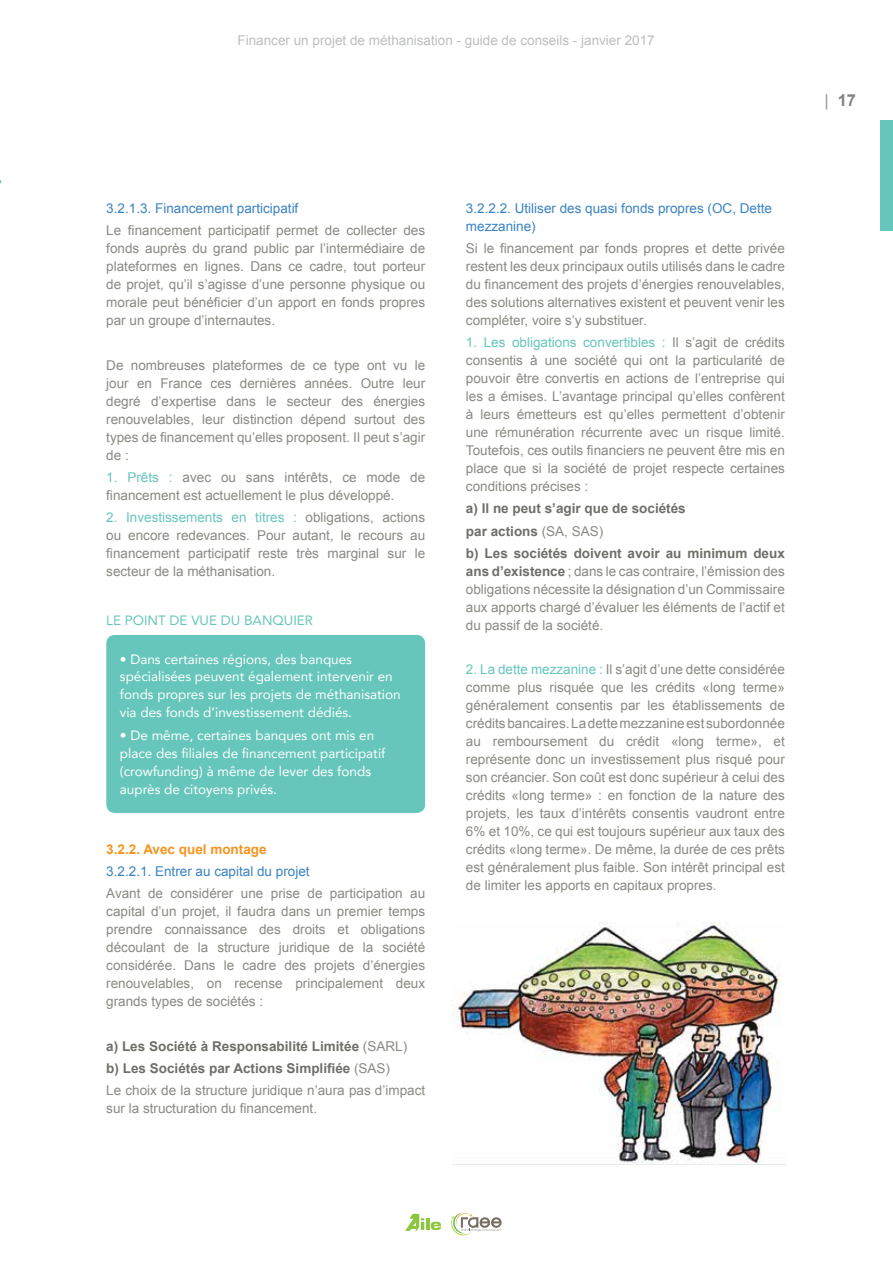
<style>
.page{position:relative;width:893px;height:1263px;background:#fff}
.page>*{position:absolute;margin:0;border:0;box-sizing:border-box;transform-origin:0 0}
.t1{font:700 16.5px "Arial";color:#808285}
.t2{font:13.5px/18px "Arial";color:#898a84;text-align:justify}
.t3{font:13.5px/18px "Avenir";color:#fff}
.t4{font:700 13.5px/22.2px "Arial";color:#6e6f69}
.t5{font:13.5px/18px "Arial";color:#3a83c2}
.t6{font:13.5px "Arial";color:#bcbec0}
.t7{font:13.5px "Avenir";color:#67c6bb}
.t8{font:700 13.5px "Arial";color:#f7941e}
.s1{color:#67c6bb}
.s2{font-weight:400;color:#898a84}
.s3{font-weight:700;color:#6e6f69}
.s4{font-weight:400;color:#939598}
</style>
<div class="page">
<svg style="left:451px;top:1213px;width:50px;height:22px"></svg>
<hr style="left:426px;top:1218px;width:4px;height:12px;background:#8dc63f">
<svg style="left:431px;top:1222px;width:10px;height:8px"></svg>
<svg style="left:405px;top:1214px;width:19px;height:18px"></svg>
<div style="left:880px;top:120px;width:13px;height:111px;background:#67c6bb"></div>
<div style="left:106px;top:635px;width:319px;height:178px;background:#67c6bb;border-radius:9px"></div>
<img style="left:453px;top:923px;width:328px;height:241px">
<p class="t6" style="left:237px;top:31px;width:419px">Financer un projet de méthanisation - guide de conseils - janvier 2017</p>
<p class="t5" style="left:106px;top:199px;width:194px">3.2.1.3. Financement participatif</p>
<p class="t2" style="left:106px;top:222px;width:320px">Le financement participatif permet de collecter des fonds auprès du grand public par l’intermédiaire de plateformes en lignes. Dans ce cadre, tout porteur de projet, qu’il s’agisse d’une personne physique ou morale peut bénéficier d’un apport en fonds propres par un groupe d’internautes.</p>
<p class="t2" style="left:106px;top:356px;width:320px">De nombreuses plateformes de ce type ont vu le jour en France ces dernières années. Outre leur degré d’expertise dans le secteur des énergies renouvelables, leur distinction dépend surtout des types de financement qu’elles proposent. Il peut s’agir de :</p>
<p class="t2" style="left:106px;top:468px;width:320px"><span class="s1">1. Prêts :</span> avec ou sans intérêts, ce mode de financement est actuellement le plus développé.</p>
<p class="t2" style="left:106px;top:508px;width:320px"><span class="s1">2. Investissements en titres :</span> obligations, actions ou encore redevances. Pour autant, le recours au financement participatif reste très marginal sur le secteur de la méthanisation.</p>
<p class="t7" style="left:106px;top:609px;width:208px">Le point de vue du bANQUIER</p>
<p class="t3" style="left:120px;top:649px;width:282px">• Dans certaines régions, des banques spécialisées peuvent également intervenir en fonds propres sur les projets de méthanisation via des fonds d’investissement dédiés.</p>
<p class="t3" style="left:120px;top:726px;width:267px">• De même, certaines banques ont mis en place des filiales de financement participatif (crowfunding) à même de lever des fonds auprès de citoyens privés.</p>
<p class="t8" style="left:106px;top:840px;width:162px">3.2.2. Avec quel montage</p>
<p class="t5" style="left:106px;top:862px;width:205px">3.2.2.1. Entrer au capital du projet</p>
<p class="t2" style="left:106px;top:885px;width:320px">Avant de considérer une prise de participation au capital d’un projet, il faudra dans un premier temps prendre connaissance des droits et obligations découlant de la structure juridique de la société considérée. Dans le cadre des projets d’énergies renouvelables, on recense principalement deux grands types de sociétés :</p>
<p class="t4" style="left:106px;top:1035px;width:320px">a) Les Société à Responsabilité Limitée <span class="s2">(SARL)<br></span>b) Les Sociétés par Actions Simplifiée <span class="s2">(SAS)<br>Le choix de la structure juridique n’aura pas d’impact</span></p>
<p class="t2" style="left:106px;top:1099px;width:212px">sur la structuration du financement.</p>
<p class="t5" style="left:466px;top:199px;width:308px">3.2.2.2. Utiliser des quasi fonds propres (OC, Dette mezzanine)</p>
<p class="t2" style="left:466px;top:239px;width:320px">Si le financement par fonds propres et dette privée restent les deux principaux outils utilisés dans le cadre du financement des projets d’énergies renouvelables, des solutions alternatives existent et peuvent venir les compléter, voire s’y substituer.</p>
<p class="t2" style="left:466px;top:333px;width:320px"><span class="s1">1. Les obligations convertibles :</span> Il s’agit de crédits consentis à une société qui ont la particularité de pouvoir être convertis en actions de l’entreprise qui les a émises. L’avantage principal qu’elles confèrent à leurs émetteurs est qu’elles permettent d’obtenir une rémunération récurrente avec un risque limité.<br>Toutefois, ces outils financiers ne peuvent être mis en place que si la société de projet respecte certaines conditions précises :</p>
<p class="t4" style="left:466px;top:498px;width:320px">a) Il ne peut s’agir que de sociétés<br>par actions <span class="s2">(SA, SAS)<br></span>b) Les sociétés doivent avoir au minimum deux</p>
<p class="t2" style="left:466px;top:562px;width:320px"><span class="s3">ans d’existence</span> ; dans le cas contraire, l’émission des obligations nécessite la désignation d’un Commissaire aux apports chargé d’évaluer les éléments de l’actif et du passif de la société.</p>
<p class="t2" style="left:466px;top:661px;width:320px"><span class="s1">2. La dette mezzanine :</span> Il s’agit d’une dette considérée comme plus risquée que les crédits «long terme» généralement consentis par les établissements de crédits bancaires. La dette mezzanine est subordonnée au remboursement du crédit «long terme», et représente donc un investissement plus risqué pour son créancier. Son coût est donc supérieur à celui des crédits «long terme» : en fonction de la nature des projets, les taux d’intérêts consentis vaudront entre 6% et 10%, ce qui est toujours supérieur aux taux des crédits «long terme». De même, la durée de ces prêts est généralement plus faible. Son intérêt principal est de limiter les apports en capitaux propres.</p>
<p class="t1" style="left:824px;top:89px;width:33px"><span class="s4">|</span> 17</p>
</div>
